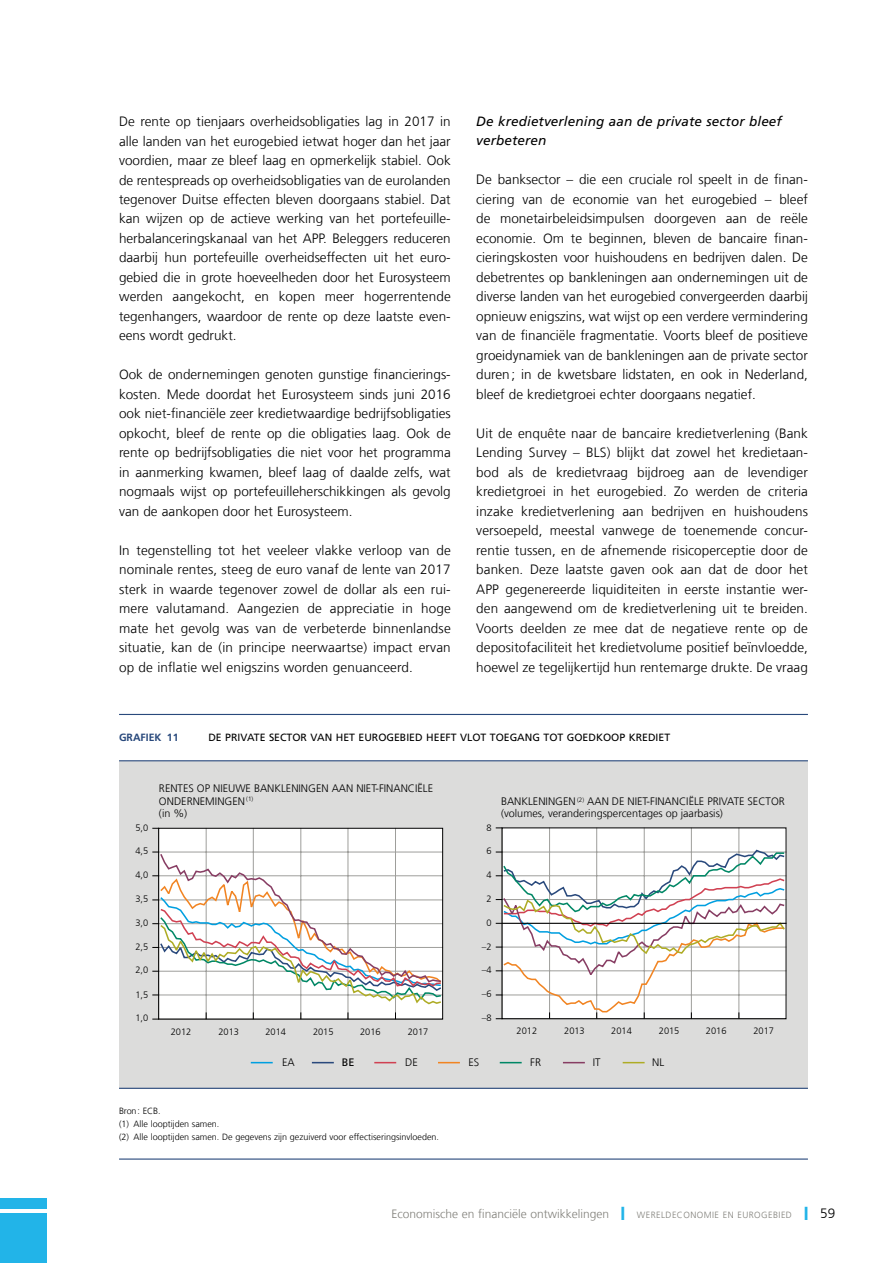
<style>
.page{position:relative;width:893px;height:1263px;background:#fff}
.page>*{position:absolute;margin:0;border:0;box-sizing:border-box;transform-origin:0 0}
.t1{font:300 13.5px/19.5px "Frutiger LT Com";color:#000;text-align:justify}
.t2{font:italic 13.5px/19.5px "Frutiger LT Com";letter-spacing:.01em;color:#000}
.t3{font:300 12px "Frutiger LT Com";color:#81807a}
.t4{font:300 10.8px/12.3px "Frutiger LT Com";color:#000}
.t5{font:10.8px "Frutiger LT Com";color:#000}
.t6{font:10.5px "Frutiger LT Com";color:#000}
.t7{font:700 10.5px "Frutiger LT Com";color:#29497c}
.t8{font:300 9.3px "Frutiger LT Com";color:#000}
.t9{font:300 9px/12.8px "Frutiger LT Com";color:#000}
.t10{font:300 9px "Frutiger LT Com";color:#81807a}
.s1{color:#22b4e8}
.s2{font-size:9px}
</style>
<div class="page">
<div style="left:0;top:1198px;width:47px;height:11px;background:#22b4e8"></div>
<div style="left:0;top:1213px;width:47px;height:50px;background:#22b4e8"></div>
<div style="left:119px;top:761px;width:689px;height:327px;background:#dcdcdb"></div>
<hr style="left:119px;top:714px;width:689px;height:1px;background:#29497c">
<hr style="left:119px;top:760px;width:689px;height:1px;background:#29497c">
<hr style="left:119px;top:1088px;width:689px;height:1px;background:#29497c">
<hr style="left:119px;top:1158px;width:689px;height:2px;background:#29497c">
<div style="left:159px;top:828px;width:284px;height:191px;background:#fff"></div>
<div style="left:502px;top:828px;width:284px;height:191px;background:#fff"></div>
<hr style="left:395px;top:828px;width:1px;height:191px;background:#9e9e9b">
<hr style="left:348px;top:828px;width:1px;height:191px;background:#9e9e9b">
<hr style="left:300px;top:828px;width:1px;height:191px;background:#9e9e9b">
<hr style="left:253px;top:828px;width:1px;height:191px;background:#9e9e9b">
<hr style="left:206px;top:828px;width:1px;height:191px;background:#9e9e9b">
<hr style="left:158px;top:1019px;width:285px;height:1px;background:#9e9e9b">
<hr style="left:738px;top:827px;width:1px;height:192px;background:#9e9e9b">
<hr style="left:691px;top:827px;width:1px;height:192px;background:#9e9e9b">
<hr style="left:644px;top:827px;width:1px;height:192px;background:#9e9e9b">
<hr style="left:596px;top:827px;width:1px;height:192px;background:#9e9e9b">
<hr style="left:549px;top:827px;width:1px;height:192px;background:#9e9e9b">
<div style="left:158px;top:828px;width:285px;height:191px;border:1px solid #000"></div>
<svg style="left:251px;top:1062px;width:22px;height:1px"></svg>
<svg style="left:312px;top:1062px;width:22px;height:1px"></svg>
<svg style="left:374px;top:1062px;width:22px;height:1px"></svg>
<svg style="left:438px;top:1062px;width:22px;height:1px"></svg>
<svg style="left:500px;top:1062px;width:22px;height:1px"></svg>
<svg style="left:563px;top:1062px;width:22px;height:1px"></svg>
<svg style="left:623px;top:1062px;width:22px;height:1px"></svg>
<svg style="left:152px;top:852px;width:291px;height:153px"></svg>
<svg style="left:496px;top:849px;width:290px;height:170px"></svg>
<hr style="left:502px;top:923px;width:284px;height:1px;background:#000">
<p class="t1" style="left:119px;top:111px;width:333px">De rente op tienjaars overheidsobligaties lag in 2017 in alle landen van het eurogebied ietwat hoger dan het jaar voordien, maar ze bleef laag en opmerkelijk stabiel. Ook de rentespreads op overheidsobligaties van de eurolanden tegenover Duitse effecten bleven doorgaans stabiel. Dat kan wijzen op de actieve werking van het portefeuille&shy;herbalanceringskanaal van het APP. Beleggers reduceren daarbij hun portefeuille overheidseffecten uit het euro&shy;gebied die in grote hoeveelheden door het Eurosysteem werden aangekocht, en kopen meer hogerrentende tegenhangers, waardoor de rente op deze laatste even&shy;eens wordt gedrukt.</p>
<p class="t1" style="left:119px;top:365px;width:333px">Ook de ondernemingen genoten gunstige financierings&shy;kosten. Mede doordat het Eurosysteem sinds juni 2016 ook niet-financiële zeer kredietwaardige bedrijfsobligaties opkocht, bleef de rente op die obligaties laag. Ook de rente op bedrijfsobligaties die niet voor het programma in aanmerking kwamen, bleef laag of daalde zelfs, wat nogmaals wijst op portefeuilleherschikkingen als gevolg van de aankopen door het Eurosysteem.</p>
<p class="t1" style="left:119px;top:540px;width:333px">In tegenstelling tot het veeleer vlakke verloop van de nominale rentes, steeg de euro vanaf de lente van 2017 sterk in waarde tegenover zowel de dollar als een rui&shy;mere valutamand. Aangezien de appreciatie in hoge mate het gevolg was van de verbeterde binnenlandse situatie, kan de (in principe neerwaartse) impact ervan op de inflatie wel enigszins worden genuanceerd.</p>
<p class="t2" style="left:476px;top:111px;width:307px">De kredietverlening aan de private sector bleef verbeteren</p>
<p class="t1" style="left:476px;top:170px;width:333px">De banksector – die een cruciale rol speelt in de finan&shy;ciering van de economie van het eurogebied – bleef de monetairbeleidsimpulsen doorgeven aan de reële economie. Om te beginnen, bleven de bancaire finan&shy;cieringskosten voor huishoudens en bedrijven dalen. De debetrentes op bankleningen aan ondernemingen uit de diverse landen van het eurogebied convergeerden daarbij opnieuw enigszins, wat wijst op een verdere vermindering van de financiële fragmentatie. Voorts bleef de positieve groeidynamiek van de bankleningen aan de private sector duren; in de kwetsbare lidstaten, en ook in Nederland, bleef de kredietgroei echter doorgaans negatief.</p>
<p class="t1" style="left:476px;top:423px;width:333px">Uit de enquête naar de bancaire kredietverlening (Bank Lending Survey – BLS) blijkt dat zowel het kredietaan&shy;bod als de kredietvraag bijdroeg aan de levendiger kredietgroei in het eurogebied. Zo werden de criteria inzake kredietverlening aan bedrijven en huishoudens versoepeld, meestal vanwege de toenemende concur&shy;rentie tussen, en de afnemende risicoperceptie door de banken. Deze laatste gaven ook aan dat de door het APP gegenereerde liquiditeiten in eerste instantie wer&shy;den aangewend om de kredietverlening uit te breiden.<br>Voorts deelden ze mee dat de negatieve rente op de depositofaciliteit het kredietvolume positief beïnvloedde, hoewel ze tegelijkertijd hun rentemarge drukte. De vraag</p>
<p class="t7" style="left:119px;top:731px;width:20px">GRAFIEK</p>
<p class="t7" style="left:167px;top:731px;width:13px">11</p>
<p class="t6" style="left:208px;top:731px;width:463px">DE PRIVATE SECTOR VAN HET EUROGEBIED HEEFT VLOT TOEGANG TOT GOEDKOOP KREDIET</p>
<p class="t4" style="left:159px;top:782px;width:276px">RENTES OP NIEUWE BANKLENINGEN AAN NIET-FINANCIËLE<br>ONDERNEMINGEN <sup>(1)<br></sup>(in %)</p>
<p class="t4" style="left:501px;top:796px;width:285px;line-height:11.7px">BANKLENINGEN <sup>(2)</sup> AAN DE NIET-FINANCIËLE PRIVATE SECTOR (volumes, veranderingspercentages op jaarbasis)</p>
<p class="t8" style="left:135px;top:821px;width:14px">5,0</p>
<p class="t8" style="left:487px;top:821px;width:7px">8</p>
<p class="t8" style="left:135px;top:845px;width:14px">4,5</p>
<p class="t8" style="left:487px;top:845px;width:7px">6</p>
<p class="t8" style="left:135px;top:869px;width:14px">4,0</p>
<p class="t8" style="left:487px;top:869px;width:7px">4</p>
<p class="t8" style="left:135px;top:893px;width:14px">3,5</p>
<p class="t8" style="left:487px;top:893px;width:7px">2</p>
<p class="t8" style="left:135px;top:917px;width:14px">3,0</p>
<p class="t8" style="left:487px;top:916px;width:7px">0</p>
<p class="t8" style="left:135px;top:941px;width:14px">2,5</p>
<p class="t8" style="left:482px;top:941px;width:11px">–2</p>
<p class="t8" style="left:135px;top:964px;width:14px">2,0</p>
<p class="t8" style="left:482px;top:964px;width:11px">–4</p>
<p class="t8" style="left:135px;top:989px;width:14px">1,5</p>
<p class="t8" style="left:482px;top:988px;width:11px">–6</p>
<p class="t8" style="left:135px;top:1012px;width:14px">1,0</p>
<p class="t8" style="left:482px;top:1012px;width:11px">–8</p>
<p class="t8" style="left:171px;top:1025px;width:22px">2012</p>
<p class="t8" style="left:218px;top:1025px;width:22px">2013</p>
<p class="t8" style="left:265px;top:1025px;width:22px">2014</p>
<p class="t8" style="left:313px;top:1025px;width:22px">2015</p>
<p class="t8" style="left:360px;top:1025px;width:22px">2016</p>
<p class="t8" style="left:408px;top:1025px;width:22px">2017</p>
<p class="t8" style="left:517px;top:1025px;width:22px">2012</p>
<p class="t8" style="left:564px;top:1025px;width:22px">2013</p>
<p class="t8" style="left:611px;top:1025px;width:22px">2014</p>
<p class="t8" style="left:659px;top:1025px;width:22px">2015</p>
<p class="t8" style="left:706px;top:1025px;width:22px">2016</p>
<p class="t8" style="left:753px;top:1025px;width:22px">2017</p>
<p class="t4" style="left:282px;top:1056px;width:14px">EA</p>
<p class="t5" style="left:342px;top:1055px;width:14px">BE</p>
<p class="t4" style="left:405px;top:1056px;width:14px">DE</p>
<p class="t4" style="left:468px;top:1056px;width:12px">ES</p>
<p class="t4" style="left:530px;top:1056px;width:12px">FR</p>
<p class="t4" style="left:593px;top:1056px;width:9px">IT</p>
<p class="t4" style="left:652px;top:1056px;width:14px">NL</p>
<p class="t9" style="left:119px;top:1104px;width:321px">Bron: ECB.<br>(1) Alle looptijden samen.<br>(2) Alle looptijden samen. De gegevens zijn gezuiverd voor effectiseringsinvloeden.</p>
<p class="t3" style="left:392px;top:1206px;width:261px">Economische en financiële ontwikkelingen <span class="s1">❙</span> <span class="s2">Wereldeconomie</span></p>
<p class="t10" style="left:723px;top:1209px;width:21px">en eurogebied</p>
<p class="t1" style="left:804px;top:1203px;width:32px"><span class="s1">❙</span> 59</p>
</div>
